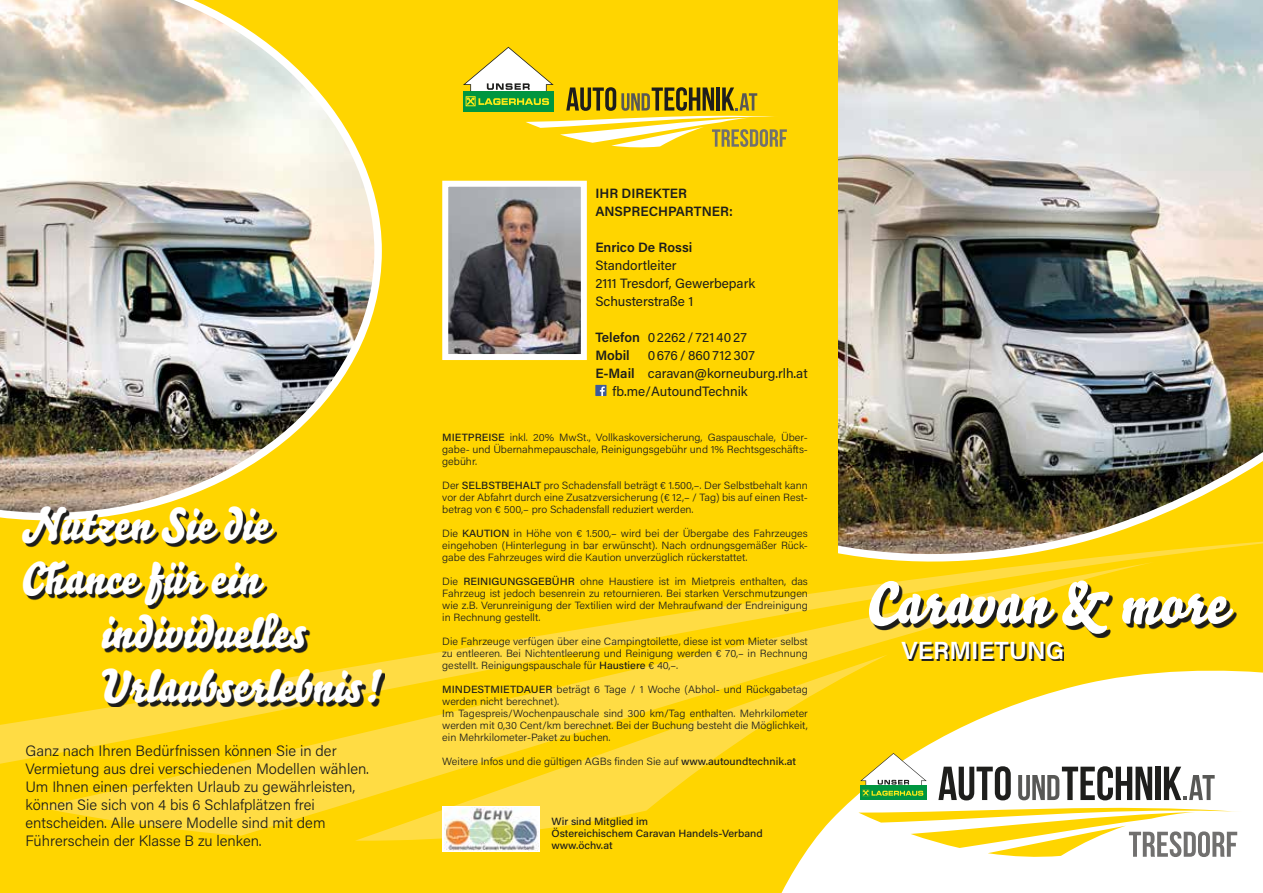
<style>
.page{position:relative;width:1263px;height:893px;background:#fff}
.page>*{position:absolute;margin:0;border:0;box-sizing:border-box;transform-origin:0 0}
.t1{font:58.5px "Bello Script Pro";color:#fff}
.t2{font:45px "Bello Script Pro";color:#fff}
.t3{font:600 24.75px "Acumin Pro";letter-spacing:.005em;color:#fff}
.t4{font:300 15px/18px "Acumin Pro";color:#1d1d1b}
.t5{font:13.5px/18px "Acumin Pro";color:#1d1d1b}
.t6{font:600 13.5px/18px "Acumin Pro";color:#1d1d1b}
.t7{font:300 10.5px/12px "Acumin Pro";color:#1d1d1b;text-align:justify;scale:1.04 1}
.t8{font:500 10.5px/12px "Acumin Pro";color:#1d1d1b;scale:1.04 1}
.s1{font-weight:600}
.s2{font-weight:500}
</style>
<div class="page">
<img style="left:0;top:0;width:1263px;height:893px">
<img style="left:449px;top:188px;width:131px;height:165px">
<div style="left:442px;top:181px;width:145px;height:179px;border:6px solid #fff"></div>
<svg style="left:463px;top:47px;width:324px;height:101px;background:#dfc82a"></svg>
<div style="left:816px;top:0;width:22px;height:625px;background:#ffd500"></div>
<svg style="left:858px;top:779px;width:384px;height:79px"></svg>
<svg style="left:355px;top:836px;width:533px;height:5px;fill:#ffd500"></svg>
<svg style="left:39px;top:779px;width:1115px;height:57px"></svg>
<svg style="left:0;top:536px;width:1263px;height:243px;background:#fbda36"></svg>
<svg style="left:872px;top:584px;width:365px;height:54px;background:#b29711"></svg>
<svg style="left:903px;top:644px;width:161px;height:17px;background:#9c840b"></svg>
<svg style="left:25px;top:509px;width:360px;height:198px;background:#ceae0a"></svg>
<div style="left:442px;top:806px;width:98px;height:46px;background:#fff"></div>
<img style="left:444px;top:808px;width:94px;height:42px">
<div style="left:595px;top:385px;width:11px;height:11px;background:#3e5a9a"></div>
<svg style="left:600px;top:387px;width:5px;height:9px"></svg>
<h2 class="t2" style="left:21px;top:489px;width:249px">Nutzen Sie die</h2>
<h2 class="t2" style="left:21px;top:543px;width:240px">Chance für ein</h2>
<h2 class="t2" style="left:100px;top:597px;width:206px">individuelles</h2>
<h2 class="t2" style="left:100px;top:651px;width:285px">Urlaubserlebnis!</h2>
<p class="t4" style="left:26px;top:741px;width:345px">Ganz nach Ihren Bedürfnissen können Sie in der Vermietung aus drei verschiedenen Modellen wählen.<br>Um Ihnen einen perfekten Urlaub zu gewährleisten, können Sie sich von 4 bis 6 Schlafplätzen frei entscheiden. Alle unsere Modelle sind mit dem Führerschein der Klasse B zu lenken.</p>
<p class="t6" style="left:595px;top:184px;width:139px">IHR DIREKTER<br>ANSPRECHPARTNER:</p>
<p class="t6" style="left:595px;top:238px;width:98px">Enrico De Rossi</p>
<p class="t5" style="left:595px;top:256px;width:161px">Standortleiter<br>2111 Tresdorf, Gewerbepark<br>Schusterstraße 1</p>
<p class="t5" style="left:595px;top:328px;width:153px"><span class="s1">Telefon</span> 02262 / 721 40 27<br><span class="s1">Mobil</span></p>
<p class="t5" style="left:648px;top:346px;width:108px">0676 / 860 712 307</p>
<p class="t5" style="left:595px;top:364px;width:214px"><span class="s1">E-Mail</span> caravan@korneuburg.rlh.at</p>
<p class="t5" style="left:612px;top:382px;width:137px">fb.me/AutoundTechnik</p>
<p class="t7" style="left:442px;top:431px;width:353px"><span class="s2">MIETPREISE</span> inkl. 20% MwSt., Vollkaskoversicherung, Gaspauschale, Über&shy;gabe- und Übernahmepauschale, Reinigungsgebühr und 1% Rechtsgeschäfts&shy;gebühr.</p>
<p class="t7" style="left:442px;top:479px;width:353px">Der <span class="s2">SELBSTBEHALT</span> pro Schadensfall beträgt € 1.500,–. Der Selbstbehalt kann vor der Abfahrt durch eine Zusatzversicherung (€ 12,– / Tag) bis auf einen Rest&shy;betrag von € 500,– pro Schadensfall reduziert werden.</p>
<p class="t7" style="left:442px;top:527px;width:353px">Die <span class="s2">KAUTION</span> in Höhe von € 1.500,– wird bei der Übergabe des Fahrzeuges eingehoben (Hinterlegung in bar erwünscht). Nach ordnungsgemäßer Rück&shy;gabe des Fahrzeuges wird die Kaution unverzüglich rückerstattet.</p>
<p class="t7" style="left:442px;top:575px;width:353px">Die <span class="s2">REINIGUNGSGEBÜHR</span> ohne Haustiere ist im Mietpreis enthalten, das Fahrzeug ist jedoch besenrein zu retournieren. Bei starken Verschmutzungen wie z.B. Verunreinigung der Textilien wird der Mehraufwand der Endreinigung in Rechnung gestellt.</p>
<p class="t7" style="left:442px;top:635px;width:353px">Die Fahrzeuge verfügen über eine Campingtoilette, diese ist vom Mieter selbst zu entleeren. Bei Nichtentleerung und Reinigung werden € 70,– in Rechnung gestellt. Reinigungspauschale für <span class="s2">Haustiere</span> € 40,–.</p>
<p class="t7" style="left:442px;top:683px;width:353px;text-align:left"><span class="s2">MINDESTMIETDAUER</span> beträgt 6 Tage / 1 Woche (Abhol- und Rückgabetag werden nicht berechnet).<br>Im Tagespreis/Wochenpauschale sind 300 km/Tag enthalten. Mehrkilometer werden mit 0,30 Cent/km berechnet. Bei der Buchung besteht die Möglichkeit, ein Mehrkilometer-Paket zu buchen.</p>
<p class="t7" style="left:442px;top:755px;width:342px">Weitere Infos und die gültigen AGBs finden Sie auf <span class="s2">www.autoundtechnik.at</span></p>
<p class="t8" style="left:552px;top:815px;width:205px">Wir sind Mitglied im<br>Östereichischem Caravan Handels-Verband www.öchv.at</p>
<h1 class="t1" style="left:866px;top:557px;width:362px">Caravan &amp; more</h1>
<h3 class="t3" style="left:901px;top:633px;width:164px">VERMIETUNG</h3>
</div>
